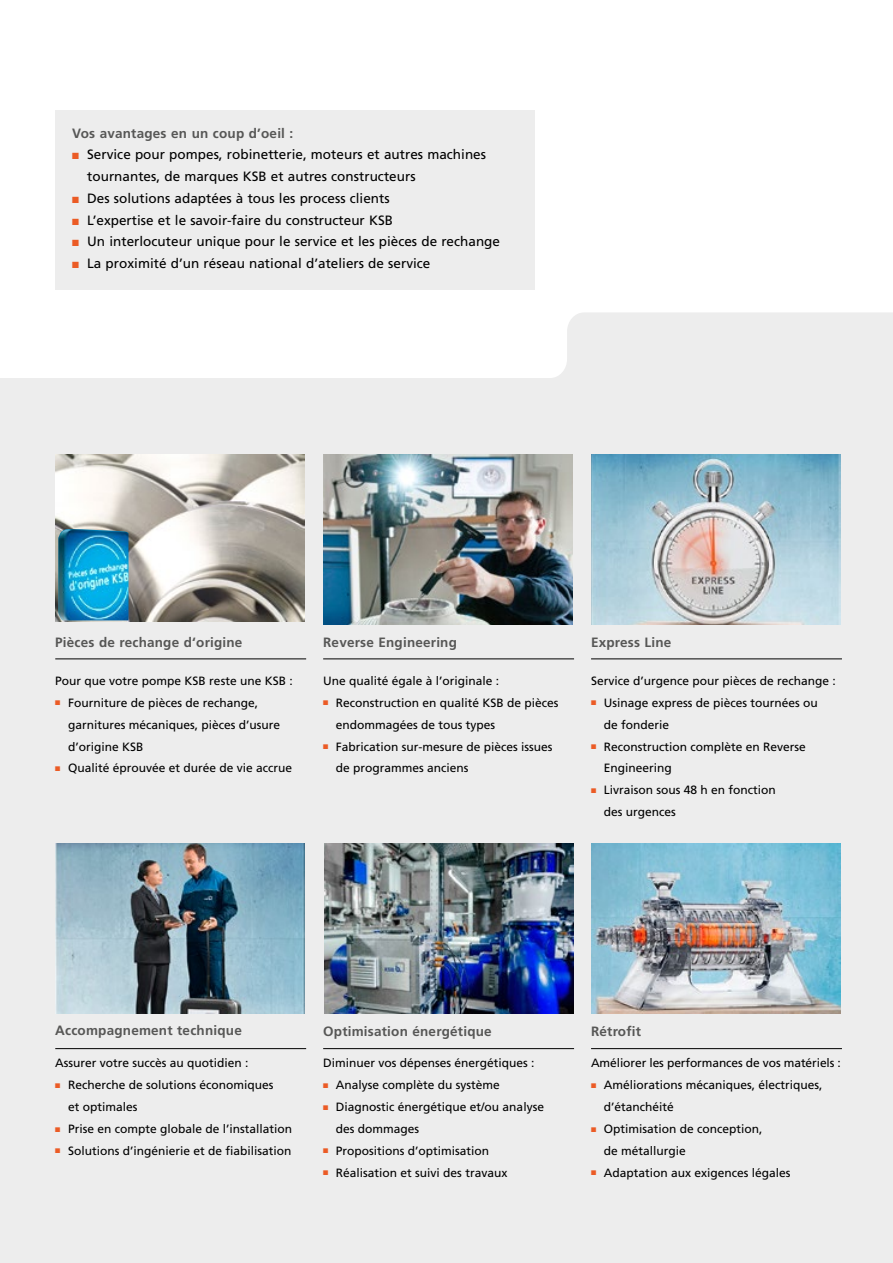
<style>
.page{position:relative;width:893px;height:1263px;background:#fff}
.page>*{position:absolute;margin:0;border:0;box-sizing:border-box;transform-origin:0 0}
.t1{font:13.5px/21.8px "Frutiger LT Pro";color:#000}
.t2{font:700 13.5px "Frutiger LT Pro";letter-spacing:.015em;color:#575756}
.t3{font:12px/21.9px "Frutiger LT Pro";color:#000}
.s1{color:#eb5b25}
</style>
<div class="page">
<div style="left:0;top:312px;width:893px;height:951px;background:#ededed"></div>
<hr style="left:55px;top:1048px;width:251px;height:1px;background:#000">
<hr style="left:323px;top:1048px;width:251px;height:1px;background:#000">
<hr style="left:591px;top:1048px;width:251px;height:1px;background:#000">
<hr style="left:55px;top:659px;width:251px;height:1px;background:#000">
<hr style="left:323px;top:659px;width:251px;height:1px;background:#000">
<hr style="left:591px;top:659px;width:251px;height:1px;background:#000">
<img style="left:55px;top:455px;width:249px;height:166px">
<img style="left:323px;top:455px;width:249px;height:170px">
<img style="left:591px;top:455px;width:249px;height:170px">
<img style="left:55px;top:843px;width:249px;height:170px">
<img style="left:324px;top:843px;width:249px;height:170px">
<img style="left:591px;top:843px;width:249px;height:170px">
<div style="left:55px;top:111px;width:479px;height:179px;background:#ededed"></div>
<img style="left:58px;top:529px;width:70px;height:91px">
<p class="t2" style="left:72px;top:125px;width:223px">Vos avantages en un coup d’oeil :</p>
<p class="t1" style="left:87px;top:144px;width:400px;text-indent:-15px"><span class="s1">■</span> Service pour pompes, robinetterie, moteurs et autres machines tournantes, de marques KSB et autres constructeurs</p>
<p class="t1" style="left:72px;top:187px;width:319px"><span class="s1">■</span> Des solutions adaptées à tous les process clients</p>
<p class="t1" style="left:72px;top:209px;width:322px"><span class="s1">■</span> L’expertise et le savoir-faire du constructeur KSB</p>
<p class="t1" style="left:72px;top:231px;width:429px"><span class="s1">■</span> Un interlocuteur unique pour le service et les pièces de rechange</p>
<p class="t1" style="left:72px;top:253px;width:360px"><span class="s1">■</span> La proximité d’un réseau national d’ateliers de service</p>
<p class="t2" style="left:55px;top:634px;width:189px">Pièces de rechange d‘origine</p>
<p class="t2" style="left:323px;top:634px;width:135px">Reverse Engineering</p>
<p class="t2" style="left:591px;top:634px;width:82px">Express Line</p>
<p class="t3" style="left:55px;top:670px;width:239px">Pour que votre pompe KSB reste une KSB :</p>
<p class="t3" style="left:68px;top:692px;width:214px;text-indent:-13px"><span class="s1">■</span> Fourniture de pièces de rechange, garnitures mécaniques, pièces d’usure d’origine KSB</p>
<p class="t3" style="left:55px;top:757px;width:238px"><span class="s1">■</span> Qualité éprouvée et durée de vie accrue</p>
<p class="t3" style="left:591px;top:670px;width:246px">Service d’urgence pour pièces de rechange :</p>
<p class="t3" style="left:604px;top:692px;width:216px;text-indent:-13px"><span class="s1">■</span> Usinage express de pièces tournées ou de fonderie</p>
<p class="t3" style="left:604px;top:735px;width:204px;text-indent:-13px"><span class="s1">■</span> Reconstruction complète en Reverse<br>Engineering</p>
<p class="t3" style="left:604px;top:779px;width:174px;text-indent:-13px"><span class="s1">■</span> Livraison sous 48 h en fonction des urgences</p>
<p class="t3" style="left:323px;top:670px;width:178px">Une qualité égale à l’originale :</p>
<p class="t3" style="left:336px;top:692px;width:224px;text-indent:-13px"><span class="s1">■</span> Reconstruction en qualité KSB de pièces endommagées de tous types</p>
<p class="t3" style="left:336px;top:735px;width:218px;text-indent:-13px"><span class="s1">■</span> Fabrication sur-mesure de pièces issues de programmes anciens</p>
<p class="t2" style="left:55px;top:1022px;width:188px">Accompagnement technique</p>
<p class="t2" style="left:323px;top:1024px;width:170px">Optimisation énergétique</p>
<p class="t2" style="left:591px;top:1024px;width:51px">Rétrofit</p>
<p class="t3" style="left:55px;top:1052px;width:195px">Assurer votre succès au quotidien :</p>
<p class="t3" style="left:68px;top:1074px;width:207px;text-indent:-13px"><span class="s1">■</span> Recherche de solutions économiques et optimales</p>
<p class="t3" style="left:55px;top:1118px;width:238px"><span class="s1">■</span> Prise en compte globale de l’installation</p>
<p class="t3" style="left:55px;top:1140px;width:238px"><span class="s1">■</span> Solutions d’ingénierie et de fiabilisation</p>
<p class="t3" style="left:591px;top:1052px;width:251px">Améliorer les performances de vos matériels :</p>
<p class="t3" style="left:604px;top:1074px;width:220px;text-indent:-13px"><span class="s1">■</span> Améliorations mécaniques, électriques, d’étanchéité</p>
<p class="t3" style="left:604px;top:1118px;width:160px;text-indent:-13px"><span class="s1">■</span> Optimisation de conception, de métallurgie</p>
<p class="t3" style="left:591px;top:1162px;width:201px"><span class="s1">■</span> Adaptation aux exigences légales</p>
<p class="t3" style="left:323px;top:1052px;width:213px">Diminuer vos dépenses énergétiques :</p>
<p class="t3" style="left:323px;top:1074px;width:178px"><span class="s1">■</span> Analyse complète du système</p>
<p class="t3" style="left:336px;top:1096px;width:210px;text-indent:-13px"><span class="s1">■</span> Diagnostic énergétique et/ou analyse des dommages</p>
<p class="t3" style="left:323px;top:1140px;width:168px"><span class="s1">■</span> Propositions d’optimisation</p>
<p class="t3" style="left:323px;top:1162px;width:186px"><span class="s1">■</span> Réalisation et suivi des travaux</p>
</div>
